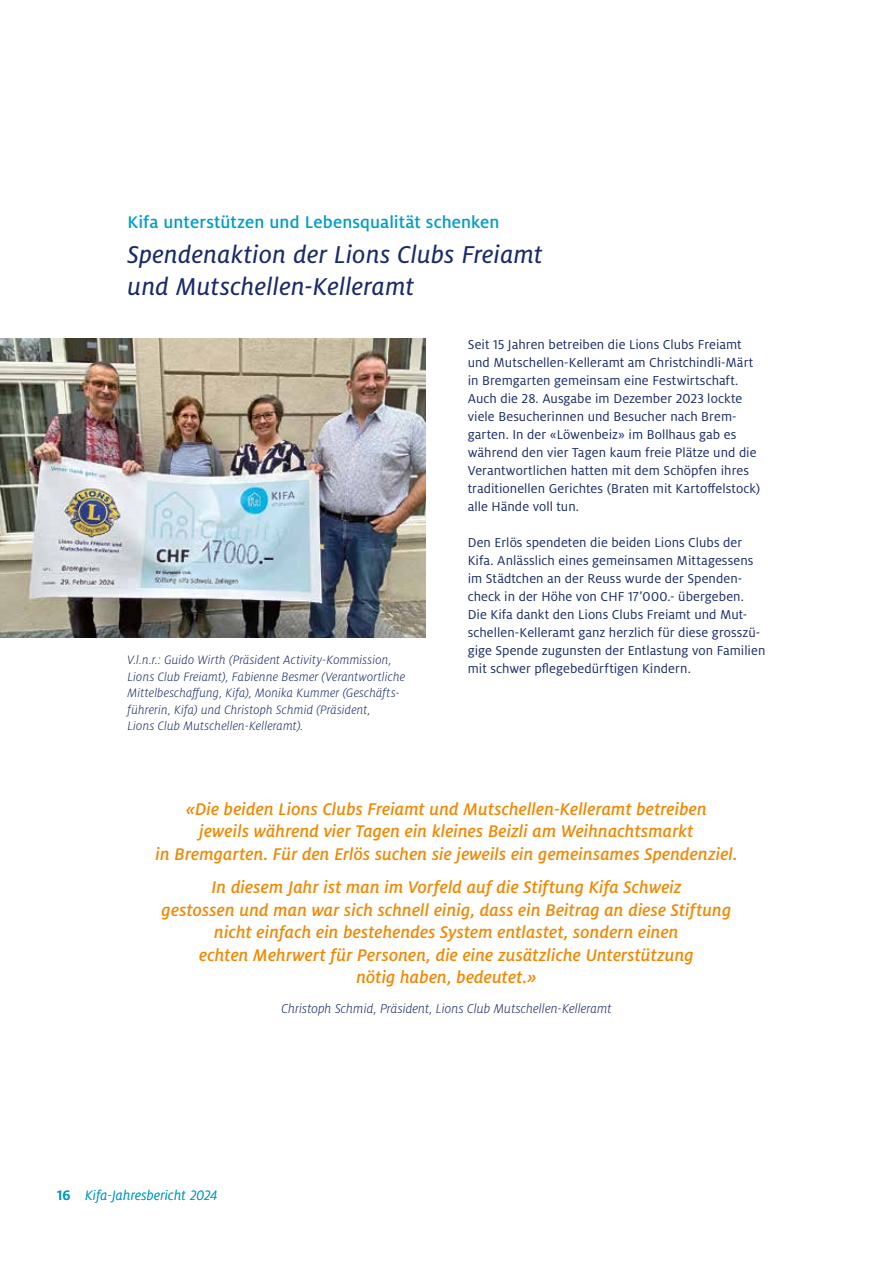
<style>
.page{position:relative;width:893px;height:1263px;background:#fff}
.page>*{position:absolute;margin:0;border:0;box-sizing:border-box;transform-origin:0 0}
.t1{font:27px/31.5px "Milo Pro Text Ita";letter-spacing:.01em;color:#1a2b68}
.t2{font:italic 500 18.75px/22.5px "Milo Pro";letter-spacing:.005em;color:#f18700;text-align:center}
.t3{font:500 18.75px "Milo Pro";letter-spacing:.005em;color:#009dc5}
.t4{font:italic 300 15px "Milo Pro";letter-spacing:.015em;color:#009dc5}
.t5{font:500 15px "Milo Pro";color:#009dc5}
.t6{font:14.25px/18px "Milo Pro";letter-spacing:.005em;color:#1a2b68}
.t7{font:italic 300 14.25px "Milo Pro";color:#1a2b68}
.t8{font:italic 300 13.5px/16.5px "Milo Pro";letter-spacing:.01em;color:#1a2b68}
</style>
<div class="page">
<img style="left:0;top:338px;width:425px;height:300px">
<h2 class="t3" style="left:128px;top:211px;width:374px">Kifa unterstützen und Lebensqualität schenken</h2>
<h1 class="t1" style="left:128px;top:239px;width:417px">Spendenaktion der Lions Clubs Freiamt und Mutschellen-Kelleramt</h1>
<p class="t8" style="left:128px;top:652px;width:279px">V.l.n.r.: Guido Wirth (Präsident Activity-Kommission, Lions Club Freiamt), Fabienne Besmer (Verantwortliche Mittelbeschaffung, Kifa), Monika Kummer (Geschäfts&shy;führerin, Kifa) und Christoph Schmid (Präsident,<br>Lions Club Mutschellen-Kelleramt).</p>
<p class="t6" style="left:468px;top:336px;width:294px">Seit 15 Jahren betreiben die Lions Clubs Freiamt und Mutschellen-Kelleramt am Christchindli-Märt in Bremgarten gemeinsam eine Festwirtschaft.<br>Auch die 28. Ausgabe im Dezember 2023 lockte viele Besucherinnen und Besucher nach Brem&shy;garten. In der «Löwenbeiz» im Bollhaus gab es während den vier Tagen kaum freie Plätze und die Verantwortlichen hatten mit dem Schöpfen ihres traditionellen Gerichtes (Braten mit Kartoffelstock) alle Hände voll tun.</p>
<p class="t6" style="left:468px;top:534px;width:299px">Den Erlös spendeten die beiden Lions Clubs der Kifa. Anlässlich eines gemeinsamen Mittagessens im Städtchen an der Reuss wurde der Spenden&shy;check in der Höhe von CHF 17’000.- übergeben.<br>Die Kifa dankt den Lions Clubs Freiamt und Mut&shy;schellen-Kelleramt ganz herzlich für diese grosszü&shy;gige Spende zugunsten der Entlastung von Familien mit schwer pflegebedürftigen Kindern.</p>
<h2 class="t2" style="left:155px;top:798px;width:584px">«Die beiden Lions Clubs Freiamt und Mutschellen-Kelleramt betreiben<br>jeweils während vier Tagen ein kleines Beizli am Weihnachtsmarkt<br>in Bremgarten. Für den Erlös suchen sie jeweils ein gemeinsames Spendenziel.</h2>
<p class="t2" style="left:162px;top:876px;width:571px">In diesem Jahr ist man im Vorfeld auf die Stiftung Kifa Schweiz<br>gestossen und man war sich schnell einig, dass ein Beitrag an diese Stiftung nicht einfach ein bestehendes System entlastet, sondern einen<br>echten Mehrwert für Personen, die eine zusätzliche Unterstützung<br>nötig haben, bedeutet.»</p>
<p class="t7" style="left:281px;top:1000px;width:332px">Christoph Schmid, Präsident, Lions Club Mutschellen-Kelleramt</p>
<p class="t5" style="left:57px;top:1186px;width:15px">16</p>
<p class="t4" style="left:85px;top:1187px;width:134px">Kifa-Jahresbericht 2024</p>
</div>
